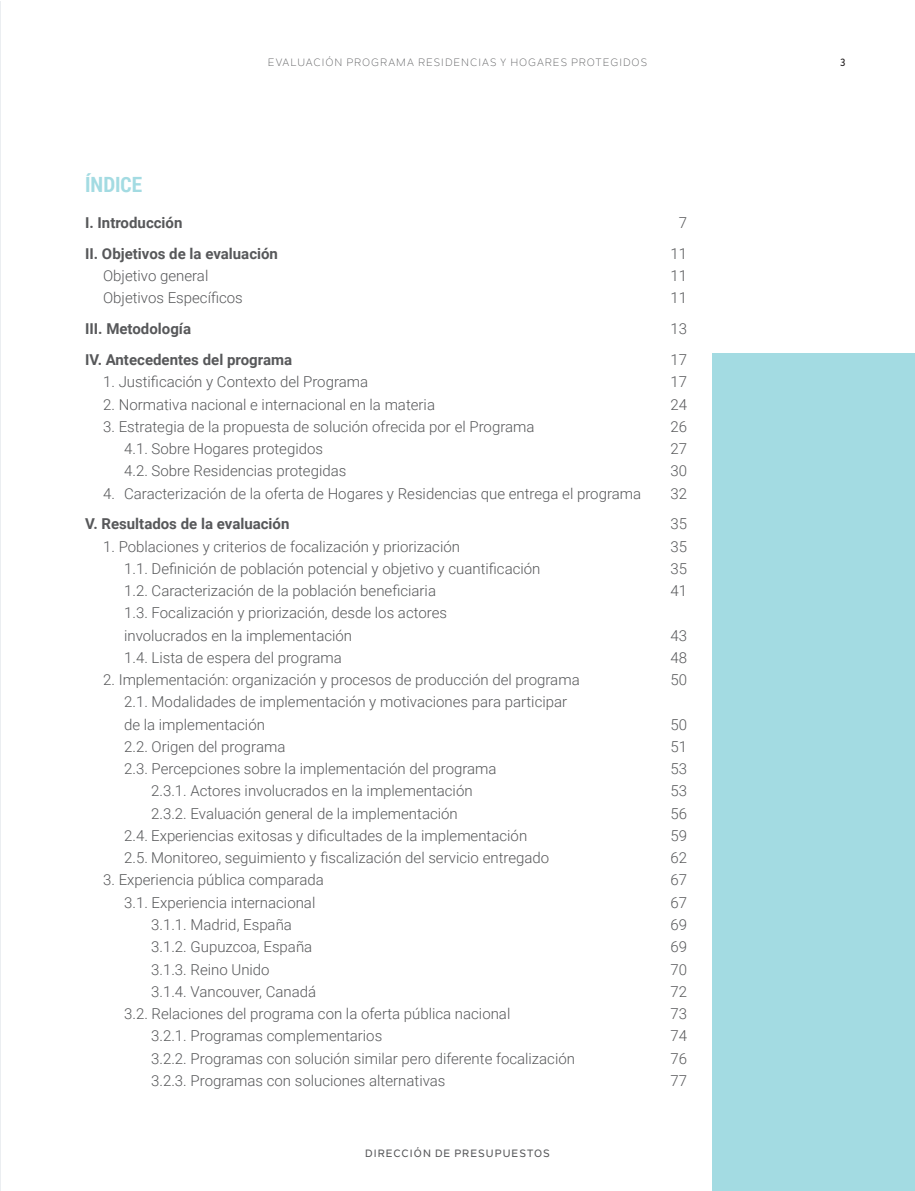
<style>
.page{position:relative;width:915px;height:1191px;background:#fff}
.page>*{position:absolute;margin:0;border:0;box-sizing:border-box;transform-origin:0 0}
.titulo{font:700 21px "Roboto Condensed";color:#a3dbe2}
.TEXTO{font:300 15px "Roboto";color:#57585a}
.TEXTO-2{font:700 15px "Roboto";color:#57585a}
.t1{font:10.5px "Nolan Next";letter-spacing:.1em;color:#57585a}
.t2{font:500 10.5px "Nolan Next";letter-spacing:.1em;color:#57585a}
.t3{font:500 10.5px "Nolan Next";color:#231f20}
</style>
<div class="page">
<hr style="left:0;top:1px;width:1px;height:1190px;background:#ebeef1">
<div style="left:712px;top:353px;width:202px;height:838px;background:#a3dbe2"></div>
<p class="t1" style="left:268px;top:56px;width:380px">EVALUACIÓN PROGRAMA RESIDENCIAS Y HOGARES PROTEGIDOS</p>
<p class="titulo" style="left:85px;top:170px;width:58px">ÍNDICE</p>
<p class="TEXTO-2" style="left:85px;top:212px;width:99px">I. Introducción</p>
<p class="TEXTO" style="left:678px;top:212px;width:10px">7</p>
<p class="TEXTO-2" style="left:85px;top:243px;width:194px">II. Objetivos de la evaluación</p>
<p class="TEXTO" style="left:670px;top:243px;width:18px">11</p>
<p class="TEXTO" style="left:103px;top:265px;width:107px">Objetivo general</p>
<p class="TEXTO" style="left:670px;top:265px;width:18px">11</p>
<p class="TEXTO" style="left:103px;top:288px;width:141px">Objetivos Específicos</p>
<p class="TEXTO" style="left:670px;top:288px;width:18px">11</p>
<p class="TEXTO-2" style="left:85px;top:318px;width:107px">III. Metodología</p>
<p class="TEXTO" style="left:670px;top:318px;width:18px">13</p>
<p class="TEXTO-2" style="left:85px;top:349px;width:208px">IV. Antecedentes del programa</p>
<p class="TEXTO" style="left:670px;top:349px;width:18px">17</p>
<p class="TEXTO" style="left:103px;top:371px;width:266px">1. Justificación y Contexto del Programa</p>
<p class="TEXTO" style="left:670px;top:371px;width:18px">17</p>
<p class="TEXTO" style="left:103px;top:394px;width:333px">2. Normativa nacional e internacional en la materia</p>
<p class="TEXTO" style="left:670px;top:394px;width:18px">24</p>
<p class="TEXTO" style="left:103px;top:416px;width:432px">3. Estrategia de la propuesta de solución ofrecida por el Programa</p>
<p class="TEXTO" style="left:670px;top:416px;width:18px">26</p>
<p class="TEXTO" style="left:124px;top:438px;width:200px">4.1. Sobre Hogares protegidos</p>
<p class="TEXTO" style="left:670px;top:438px;width:18px">27</p>
<p class="TEXTO" style="left:124px;top:460px;width:224px">4.2. Sobre Residencias protegidas</p>
<p class="TEXTO" style="left:670px;top:460px;width:18px">30</p>
<p class="TEXTO" style="left:103px;top:483px;width:539px">4. Caracterización de la oferta de Hogares y Residencias que entrega el programa</p>
<p class="TEXTO" style="left:670px;top:483px;width:18px">32</p>
<p class="TEXTO-2" style="left:85px;top:513px;width:206px">V. Resultados de la evaluación</p>
<p class="TEXTO" style="left:670px;top:513px;width:18px">35</p>
<p class="TEXTO" style="left:103px;top:536px;width:358px">1. Poblaciones y criterios de focalización y priorización</p>
<p class="TEXTO" style="left:670px;top:536px;width:18px">35</p>
<p class="TEXTO" style="left:124px;top:558px;width:417px">1.1. Definición de población potencial y objetivo y cuantificación</p>
<p class="TEXTO" style="left:670px;top:558px;width:18px">35</p>
<p class="TEXTO" style="left:124px;top:580px;width:313px">1.2. Caracterización de la población beneficiaria</p>
<p class="TEXTO" style="left:670px;top:580px;width:18px">41</p>
<p class="TEXTO" style="left:124px;top:602px;width:324px">1.3. Focalización y priorización, desde los actores</p>
<p class="TEXTO" style="left:124px;top:625px;width:229px">involucrados en la implementación</p>
<p class="TEXTO" style="left:670px;top:625px;width:18px">43</p>
<p class="TEXTO" style="left:124px;top:647px;width:219px">1.4. Lista de espera del programa</p>
<p class="TEXTO" style="left:670px;top:647px;width:18px">48</p>
<p class="TEXTO" style="left:103px;top:669px;width:478px">2. Implementación: organización y procesos de producción del programa</p>
<p class="TEXTO" style="left:670px;top:669px;width:18px">50</p>
<p class="TEXTO" style="left:124px;top:691px;width:444px">2.1. Modalidades de implementación y motivaciones para participar</p>
<p class="TEXTO" style="left:124px;top:714px;width:142px">de la implementación</p>
<p class="TEXTO" style="left:670px;top:714px;width:18px">50</p>
<p class="TEXTO" style="left:124px;top:736px;width:163px">2.2. Origen del programa</p>
<p class="TEXTO" style="left:670px;top:736px;width:18px">51</p>
<p class="TEXTO" style="left:124px;top:758px;width:374px">2.3. Percepciones sobre la implementación del programa</p>
<p class="TEXTO" style="left:670px;top:758px;width:18px">53</p>
<p class="TEXTO" style="left:151px;top:780px;width:323px">2.3.1. Actores involucrados en la implementación</p>
<p class="TEXTO" style="left:670px;top:780px;width:18px">53</p>
<p class="TEXTO" style="left:151px;top:803px;width:308px">2.3.2. Evaluación general de la implementación</p>
<p class="TEXTO" style="left:670px;top:803px;width:18px">56</p>
<p class="TEXTO" style="left:124px;top:825px;width:404px">2.4. Experiencias exitosas y dificultades de la implementación</p>
<p class="TEXTO" style="left:670px;top:825px;width:18px">59</p>
<p class="TEXTO" style="left:124px;top:847px;width:426px">2.5. Monitoreo, seguimiento y fiscalización del servicio entregado</p>
<p class="TEXTO" style="left:670px;top:847px;width:18px">62</p>
<p class="TEXTO" style="left:103px;top:869px;width:222px">3. Experiencia pública comparada</p>
<p class="TEXTO" style="left:670px;top:869px;width:18px">67</p>
<p class="TEXTO" style="left:124px;top:892px;width:193px">3.1. Experiencia internacional</p>
<p class="TEXTO" style="left:670px;top:892px;width:18px">67</p>
<p class="TEXTO" style="left:151px;top:914px;width:142px">3.1.1. Madrid, España</p>
<p class="TEXTO" style="left:670px;top:914px;width:18px">69</p>
<p class="TEXTO" style="left:151px;top:936px;width:162px">3.1.2. Gupuzcoa, España</p>
<p class="TEXTO" style="left:670px;top:936px;width:18px">69</p>
<p class="TEXTO" style="left:151px;top:958px;width:120px">3.1.3. Reino Unido</p>
<p class="TEXTO" style="left:670px;top:958px;width:18px">70</p>
<p class="TEXTO" style="left:151px;top:981px;width:166px">3.1.4. Vancouver, Canadá</p>
<p class="TEXTO" style="left:670px;top:981px;width:18px">72</p>
<p class="TEXTO" style="left:124px;top:1003px;width:387px">3.2. Relaciones del programa con la oferta pública nacional</p>
<p class="TEXTO" style="left:670px;top:1003px;width:18px">73</p>
<p class="TEXTO" style="left:151px;top:1025px;width:232px">3.2.1. Programas complementarios</p>
<p class="TEXTO" style="left:670px;top:1025px;width:18px">74</p>
<p class="TEXTO" style="left:151px;top:1047px;width:425px">3.2.2. Programas con solución similar pero diferente focalización</p>
<p class="TEXTO" style="left:670px;top:1047px;width:18px">76</p>
<p class="TEXTO" style="left:151px;top:1070px;width:296px">3.2.3. Programas con soluciones alternativas</p>
<p class="TEXTO" style="left:670px;top:1070px;width:18px">77</p>
<p class="t2" style="left:365px;top:1147px;width:186px">DIRECCIÓN DE PRESUPUESTOS</p>
<p class="t3" style="left:839px;top:56px;width:7px">3</p>
</div>
